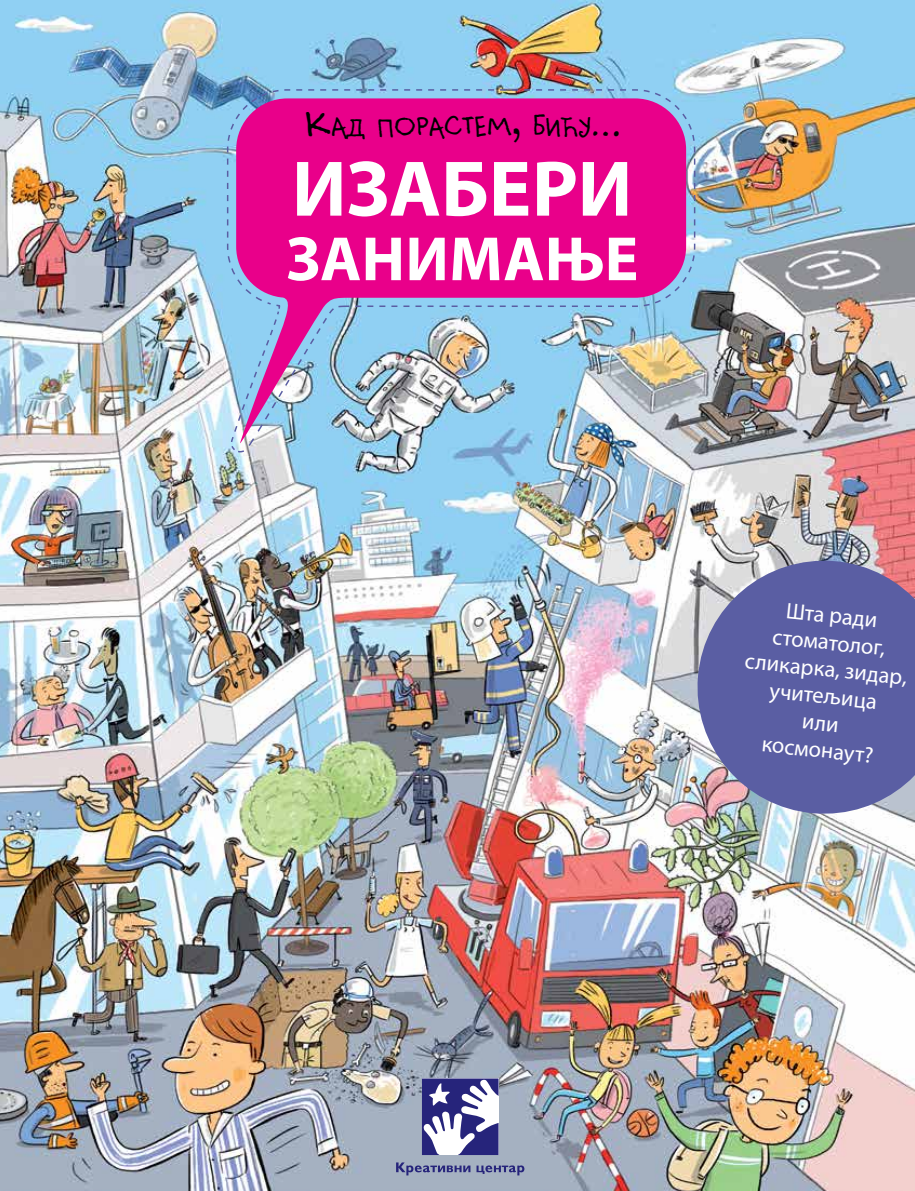
<style>
.page{position:relative;width:915px;height:1191px;background:#fff}
.page>*{position:absolute;margin:0;border:0;box-sizing:border-box;transform-origin:0 0}
.t1{font:700 79.5px "Myriad Pro";letter-spacing:-.005em;color:#fff}
.t2{font:700 63px "Myriad Pro";color:#fff}
.t3{font:31.5px "Dule Pavlic";color:#000}
.t4{font:22.5px/27px "Myriad Pro";color:#fff;text-align:center}
.s1{font-size:45px}
</style>
<div class="page">
<img style="left:0;top:0;width:914px;height:1191px">
<svg style="left:691px;top:555px;width:223px;height:264px;background:#7373aa"></svg>
<img style="left:226px;top:88px;width:470px;height:365px">
<svg style="left:236px;top:98px;width:450px;height:356px;background:#c957ad"></svg>
<svg style="left:421px;top:1078px;width:77px;height:77px"></svg>
<svg style="left:396px;top:1162px;width:74px;height:13px"></svg>
<svg style="left:476px;top:1165px;width:48px;height:10px"></svg>
<h3 class="t3" style="left:304px;top:108px;width:316px"><span class="s1">К</span>ад порастем<span class="s1">,</span> бићу<span class="s1">…</span></h3>
<h1 class="t1" style="left:292px;top:137px;width:331px">Изабери</h1>
<h2 class="t2" style="left:286px;top:218px;width:354px">занимање</h2>
<p class="t4" style="left:752px;top:593px;width:164px;rotate:6deg">Шта ради стоматолог, сликарка, зидар, учитељица<br>или<br>космонаут?</p>
</div>
